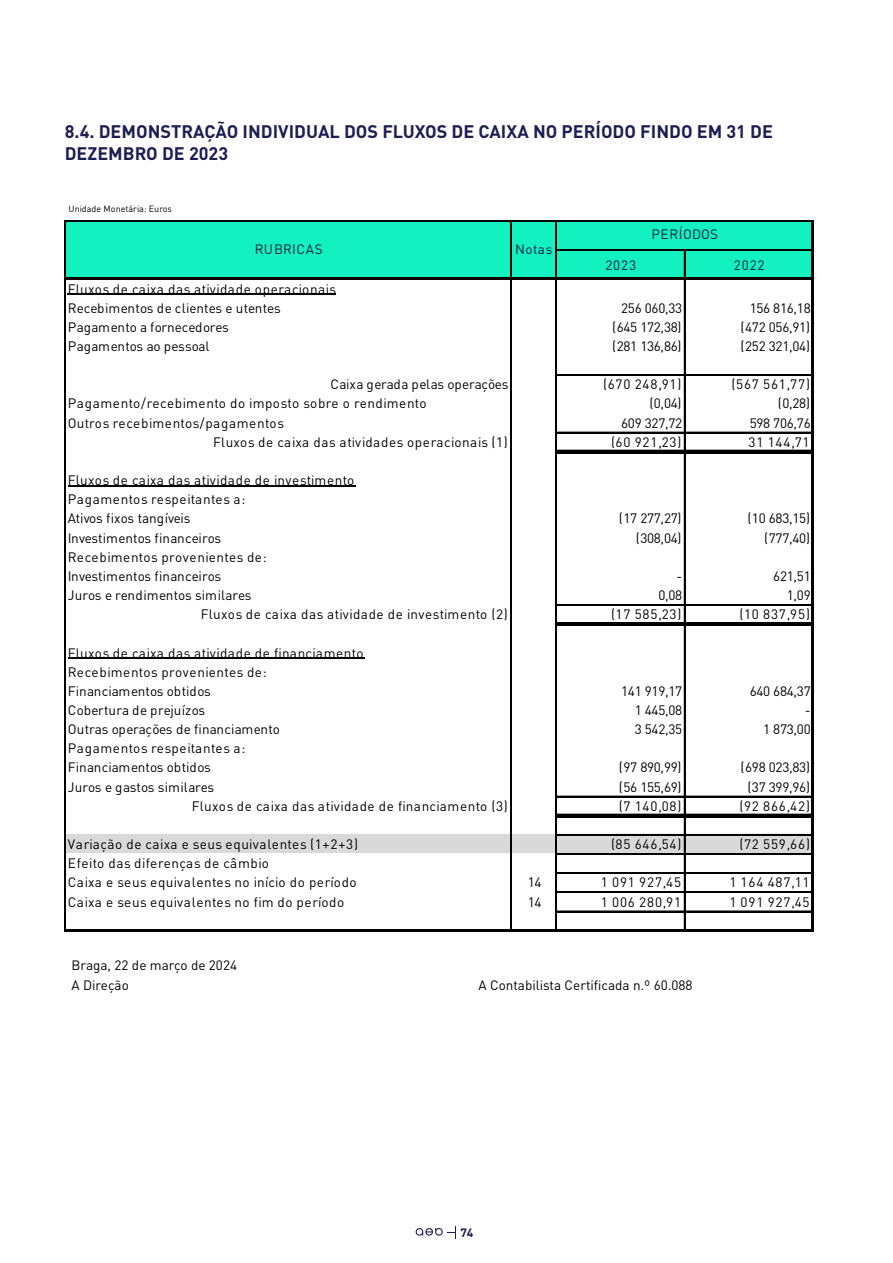
<style>
.page{position:relative;width:893px;height:1263px;background:#fff}
.page>*{position:absolute;margin:0;border:0;box-sizing:border-box;transform-origin:0 0}
.t1{font:700 18px/22px "DIN Pro";color:#1f1e52}
.t2{font:13.5px/19.2px "DIN Pro";letter-spacing:.01em;color:#000}
.t3{font:13.5px "DIN Pro";letter-spacing:.04em;color:#000}
.t4{font:13.5px/19.2px "DIN Pro";letter-spacing:.03em;color:#000}
.t5{font:13.5px "DIN Pro";letter-spacing:.035em;color:#000}
.t6{font:13.5px "DIN Pro";letter-spacing:-.01em;color:#000}
.t7{font:13.5px "DIN Pro";letter-spacing:.05em;color:#021e43}
.t8{font:13.5px "DIN Pro";letter-spacing:.03em;color:#021e43}
.t9{font:13.5px "DIN Pro";letter-spacing:.015em;color:#021e43}
.t10{font:700 12px "DIN Pro";color:#1f1e52}
.t11{font:9px "DIN Pro";color:#000}
</style>
<div class="page">
<svg style="left:416px;top:1226px;width:40px;height:12px"></svg>
<div style="left:66px;top:221px;width:748px;height:59px;background:#14f1c1"></div>
<div style="left:66px;top:834px;width:748px;height:21px;background:#d9d9d9"></div>
<div style="left:66px;top:853px;width:748px;height:78px;background:#fff"></div>
<hr style="left:68px;top:293px;width:268px;height:2px;background:#000">
<hr style="left:68px;top:485px;width:287px;height:1px;background:#000">
<hr style="left:68px;top:657px;width:296px;height:2px;background:#000">
<hr style="left:511px;top:221px;width:1px;height:57px;background:#000">
<hr style="left:510px;top:221px;width:1px;height:57px;background:#000">
<hr style="left:556px;top:221px;width:1px;height:57px;background:#000">
<svg style="left:684px;top:251px;width:1px;height:27px"></svg>
<hr style="left:684px;top:280px;width:1px;height:170px;background:#000">
<hr style="left:684px;top:453px;width:1px;height:169px;background:#000">
<hr style="left:65px;top:220px;width:1px;height:711px;background:#000">
<hr style="left:684px;top:626px;width:1px;height:188px;background:#000">
<hr style="left:511px;top:280px;width:1px;height:649px;background:#000">
<hr style="left:510px;top:280px;width:1px;height:649px;background:#000">
<hr style="left:812px;top:221px;width:2px;height:710px;background:#000">
<hr style="left:556px;top:280px;width:1px;height:649px;background:#000">
<hr style="left:66px;top:220px;width:748px;height:1px;background:#000">
<hr style="left:684px;top:817px;width:1px;height:112px;background:#000">
<hr style="left:557px;top:250px;width:255px;height:1px;background:#000">
<hr style="left:66px;top:278px;width:748px;height:2px;background:#000">
<hr style="left:557px;top:249px;width:255px;height:1px;background:#000">
<hr style="left:557px;top:375px;width:255px;height:1px;background:#000">
<hr style="left:557px;top:374px;width:255px;height:1px;background:#000">
<hr style="left:557px;top:432px;width:255px;height:1px;background:#000">
<hr style="left:557px;top:450px;width:255px;height:1px;background:#000">
<hr style="left:557px;top:452px;width:255px;height:1px;background:#000">
<hr style="left:557px;top:604px;width:255px;height:2px;background:#000">
<hr style="left:557px;top:622px;width:255px;height:2px;background:#000">
<hr style="left:557px;top:625px;width:255px;height:1px;background:#000">
<hr style="left:557px;top:624px;width:255px;height:1px;background:#000">
<hr style="left:557px;top:796px;width:255px;height:1px;background:#000">
<hr style="left:557px;top:814px;width:255px;height:1px;background:#000">
<hr style="left:557px;top:816px;width:255px;height:1px;background:#000">
<hr style="left:557px;top:834px;width:255px;height:1px;background:#000">
<hr style="left:557px;top:853px;width:255px;height:2px;background:#000">
<hr style="left:557px;top:873px;width:255px;height:1px;background:#000">
<hr style="left:557px;top:872px;width:255px;height:1px;background:#000">
<hr style="left:557px;top:892px;width:255px;height:1px;background:#000">
<hr style="left:66px;top:929px;width:748px;height:2px;background:#000">
<hr style="left:557px;top:910px;width:255px;height:2px;background:#000">
<h1 class="t1" style="left:65px;top:122px;width:710px">8.4. DEMONSTRAÇÃO INDIVIDUAL DOS FLUXOS DE CAIXA NO PERÍODO FINDO EM 31 DE<br>DEZEMBRO DE 2023</h1>
<p class="t11" style="left:69px;top:206px;width:105px">Unidade Monetária: Euros</p>
<p class="t8" style="left:255px;top:244px;width:69px">RUBRICAS</p>
<p class="t7" style="left:515px;top:244px;width:39px">Notas</p>
<p class="t2" style="left:68px;top:281px;width:270px">Fluxos de caixa das atividade operacionais<br>Recebimentos de clientes e utentes</p>
<p class="t9" style="left:652px;top:230px;width:68px">PERÍODOS</p>
<p class="t7" style="left:605px;top:260px;width:32px">2023</p>
<p class="t7" style="left:734px;top:260px;width:32px">2022</p>
<p class="t2" style="left:621px;top:300px;width:63px">256 060,33</p>
<p class="t2" style="left:750px;top:300px;width:63px">156 816,18</p>
<p class="t2" style="left:68px;top:319px;width:163px">Pagamento a fornecedores</p>
<p class="t2" style="left:612px;top:319px;width:71px">(645 172,38)</p>
<p class="t2" style="left:741px;top:319px;width:71px">(472 056,91)</p>
<p class="t6" style="left:68px;top:341px;width:143px">Pagamentos ao pessoal</p>
<p class="t2" style="left:612px;top:338px;width:71px">(281 136,86)</p>
<p class="t2" style="left:741px;top:338px;width:71px">(252 321,04)</p>
<p class="t2" style="left:330px;top:376px;width:179px">Caixa gerada pelas operações</p>
<p class="t2" style="left:603px;top:376px;width:80px">(670 248,91)</p>
<p class="t2" style="left:732px;top:376px;width:80px">(567 561,77)</p>
<p class="t5" style="left:68px;top:399px;width:360px">Pagamento/recebimento do imposto sobre o rendimento</p>
<p class="t2" style="left:649px;top:395px;width:34px">(0,04)</p>
<p class="t2" style="left:778px;top:395px;width:34px">(0,28)</p>
<p class="t3" style="left:68px;top:418px;width:218px">Outros recebimentos/pagamentos</p>
<p class="t2" style="left:621px;top:415px;width:63px">609 327,72</p>
<p class="t2" style="left:750px;top:415px;width:63px">598 706,76</p>
<p class="t3" style="left:213px;top:437px;width:296px">Fluxos de caixa das atividades operacionais (1)</p>
<p class="t2" style="left:611px;top:434px;width:72px">(60 921,23)</p>
<p class="t2" style="left:748px;top:434px;width:63px">31 144,71</p>
<p class="t2" style="left:68px;top:472px;width:288px">Fluxos de caixa das atividade de investimento<br>Pagamentos respeitantes a:<br>Ativos fixos tangíveis</p>
<p class="t2" style="left:619px;top:510px;width:64px">(17 277,27)</p>
<p class="t2" style="left:747px;top:510px;width:64px">(10 683,15)</p>
<p class="t2" style="left:68px;top:530px;width:155px">Investimentos financeiros</p>
<p class="t2" style="left:636px;top:530px;width:47px">(308,04)</p>
<p class="t2" style="left:764px;top:530px;width:47px">(777,40)</p>
<p class="t2" style="left:68px;top:549px;width:200px">Recebimentos provenientes de:<br>Investimentos financeiros</p>
<p class="t2" style="left:676px;top:568px;width:7px">-</p>
<p class="t2" style="left:773px;top:568px;width:39px">621,51</p>
<p class="t2" style="left:68px;top:587px;width:185px">Juros e rendimentos similares</p>
<p class="t2" style="left:658px;top:587px;width:25px">0,08</p>
<p class="t2" style="left:787px;top:587px;width:25px">1,09</p>
<p class="t4" style="left:201px;top:606px;width:309px">Fluxos de caixa das atividade de investimento (2)</p>
<p class="t2" style="left:611px;top:606px;width:72px">(17 585,23)</p>
<p class="t2" style="left:739px;top:606px;width:72px">(10 837,95)</p>
<p class="t2" style="left:68px;top:645px;width:297px">Fluxos de caixa das atividade de financiamento<br>Recebimentos provenientes de:<br>Financiamentos obtidos</p>
<p class="t2" style="left:621px;top:683px;width:63px">141 919,17</p>
<p class="t2" style="left:750px;top:683px;width:63px">640 684,37</p>
<p class="t2" style="left:68px;top:702px;width:139px">Cobertura de prejuízos</p>
<p class="t2" style="left:635px;top:702px;width:49px">1 445,08</p>
<p class="t2" style="left:805px;top:702px;width:7px">-</p>
<p class="t2" style="left:68px;top:721px;width:214px">Outras operações de financiamento</p>
<p class="t2" style="left:635px;top:721px;width:49px">3 542,35</p>
<p class="t2" style="left:763px;top:721px;width:49px">1 873,00</p>
<p class="t2" style="left:68px;top:740px;width:179px">Pagamentos respeitantes a:<br>Financiamentos obtidos</p>
<p class="t2" style="left:619px;top:759px;width:64px">(97 890,99)</p>
<p class="t2" style="left:741px;top:759px;width:71px">(698 023,83)</p>
<p class="t2" style="left:68px;top:779px;width:148px">Juros e gastos similares</p>
<p class="t2" style="left:619px;top:779px;width:64px">(56 155,69)</p>
<p class="t2" style="left:747px;top:779px;width:64px">(37 399,96)</p>
<p class="t2" style="left:192px;top:798px;width:318px">Fluxos de caixa das atividade de financiamento (3)</p>
<p class="t2" style="left:619px;top:798px;width:64px">(7 140,08)</p>
<p class="t2" style="left:739px;top:798px;width:72px">(92 866,42)</p>
<p class="t3" style="left:68px;top:839px;width:292px">Variação de caixa e seus equivalentes (1+2+3)</p>
<p class="t2" style="left:611px;top:836px;width:72px">(85 646,54)</p>
<p class="t2" style="left:739px;top:836px;width:72px">(72 559,66)</p>
<p class="t4" style="left:68px;top:855px;width:290px">Efeito das diferenças de câmbio<br>Caixa e seus equivalentes no início do período</p>
<p class="t2" style="left:528px;top:874px;width:15px">14</p>
<p class="t2" style="left:601px;top:874px;width:82px">1 091 927,45</p>
<p class="t2" style="left:729px;top:874px;width:82px">1 164 487,11</p>
<p class="t5" style="left:68px;top:897px;width:278px">Caixa e seus equivalentes no fim do período</p>
<p class="t2" style="left:528px;top:894px;width:15px">14</p>
<p class="t2" style="left:601px;top:894px;width:82px">1 006 280,91</p>
<p class="t2" style="left:729px;top:894px;width:82px">1 091 927,45</p>
<p class="t2" style="left:71px;top:957px;width:167px;line-height:19.6px">Braga, 22 de março de 2024<br>A Direção</p>
<p class="t2" style="left:478px;top:977px;width:216px">A Contabilista Certificada n.º 60.088</p>
<p class="t10" style="left:460px;top:1228px;width:15px">74</p>
</div>
